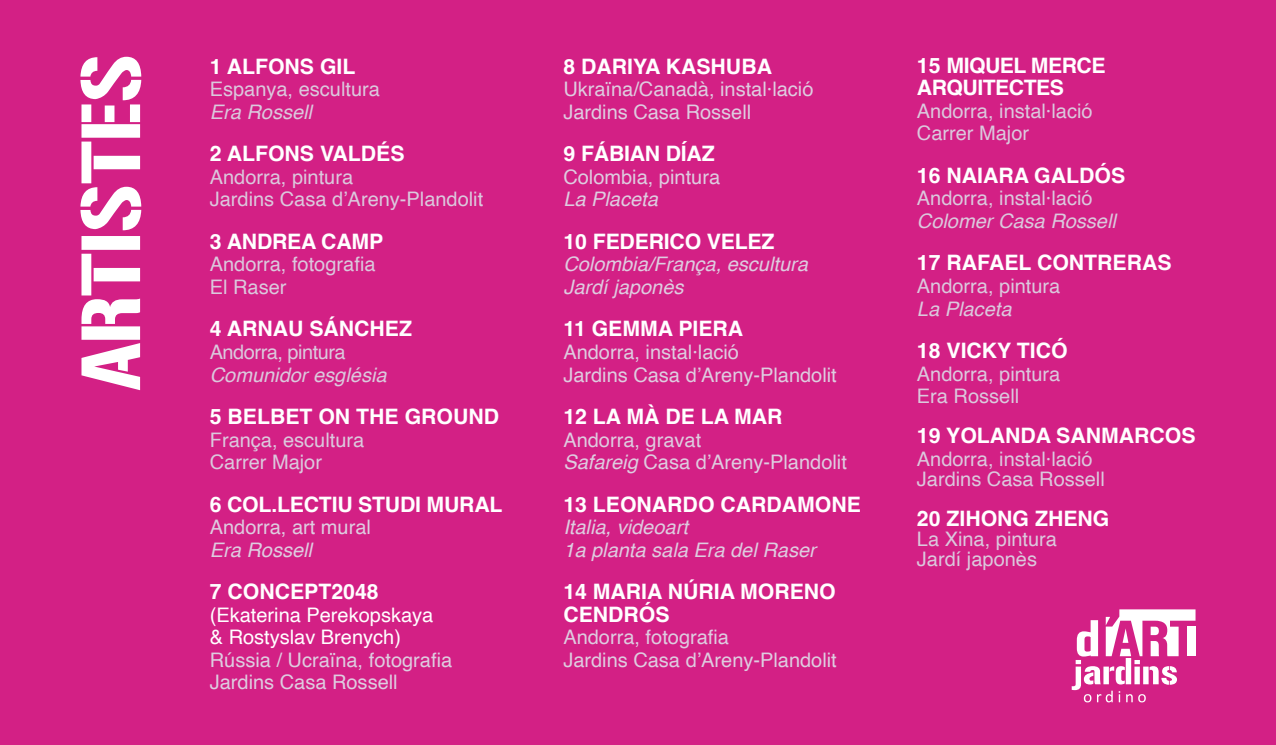
<style>
.page{position:relative;width:1276px;height:745px;background:#fff}
.page>*{position:absolute;margin:0;border:0;box-sizing:border-box;transform-origin:0 0}
.t1{font:700 21.25px/22.5px "Helvetica";color:#fff}
.t2{font:700 21.25px/22.5px "Helvetica";letter-spacing:-.025em;color:#fff}
.t3{font:20px/22.5px "Helvetica";color:#dbc9dd}
.t4{font:20px/22.5px "Helvetica";color:#decde0}
.t5{font:italic 20px/22.5px "Helvetica";color:#decde0}
.t6{font:italic 20px "Helvetica";color:#dbc9dd}
.t7{font:20px/22.5px "Helvetica";color:#fff}
.t8{font:20px "Helvetica";letter-spacing:-.025em;color:#dbc9dd}
.s1{font-style:italic}
</style>
<div class="page">
<div style="left:0;top:0;width:1276px;height:744px;background:#d32085"></div>
<svg style="left:1071px;top:609px;width:124px;height:93px"></svg>
<svg style="left:80px;top:57px;width:61px;height:333px"></svg>
<p class="t1" style="left:210px;top:57px;width:147px">1 ALFONS GIL</p>
<p class="t3" style="left:210px;top:78px;width:172px">Espanya, escultura</p>
<p class="t6" style="left:210px;top:96px;width:104px">Era Rossell</p>
<p class="t1" style="left:210px;top:145px;width:196px">2 ALFONS VALDÉS</p>
<p class="t3" style="left:210px;top:166px;width:275px">Andorra, pintura<br>Jardins Casa d’Areny-Plandolit</p>
<p class="t1" style="left:210px;top:232px;width:175px">3 ANDREA CAMP</p>
<p class="t3" style="left:210px;top:253px;width:167px">Andorra, fotografia<br>El Raser</p>
<p class="t1" style="left:210px;top:320px;width:204px">4 ARNAU SÁNCHEZ</p>
<p class="t8" style="left:210px;top:336px;width:137px">Andorra, pintura</p>
<p class="t6" style="left:210px;top:358px;width:178px">Comunidor església</p>
<p class="t1" style="left:210px;top:407px;width:291px">5 BELBET ON THE GROUND</p>
<p class="t3" style="left:210px;top:428px;width:156px">França, escultura<br>Carrer Major</p>
<p class="t1" style="left:210px;top:495px;width:294px">6 COL.LECTIU STUDI MURAL</p>
<p class="t4" style="left:210px;top:516px;width:163px">Andorra, art mural</p>
<p class="t5" style="left:210px;top:538px;width:104px">Era Rossell</p>
<p class="t1" style="left:210px;top:582px;width:170px">7 CONCEPT2048</p>
<p class="t7" style="left:210px;top:603px;width:225px">(Ekaterina Perekopskaya &amp; Rostyslav Brenych)</p>
<p class="t4" style="left:210px;top:648px;width:244px">Rússia / Ucraïna, fotografia<br>Jardins Casa Rossell</p>
<p class="t1" style="left:563px;top:57px;width:210px">8 DARIYA KASHUBA</p>
<p class="t4" style="left:563px;top:78px;width:252px">Ukraïna/Canadà, instal·lació<br>Jardins Casa Rossell</p>
<p class="t1" style="left:563px;top:145px;width:153px">9 FÁBIAN DÍAZ</p>
<p class="t4" style="left:563px;top:166px;width:158px">Colombia, pintura</p>
<p class="t5" style="left:563px;top:188px;width:96px">La Placeta</p>
<p class="t1" style="left:563px;top:232px;width:212px">10 FEDERICO VELEZ</p>
<p class="t5" style="left:563px;top:253px;width:246px">Colombia/França, escultura<br>Jardí japonès</p>
<p class="t1" style="left:563px;top:320px;width:181px">11 GEMMA PIERA</p>
<p class="t4" style="left:563px;top:341px;width:275px">Andorra, instal·lació<br>Jardins Casa d’Areny-Plandolit</p>
<p class="t1" style="left:563px;top:407px;width:221px">12 LA MÀ DE LA MAR</p>
<p class="t4" style="left:563px;top:428px;width:285px">Andorra, gravat<br><span class="s1">Safareig</span> Casa d’Areny-Plandolit</p>
<p class="t1" style="left:563px;top:495px;width:299px">13 LEONARDO CARDAMONE</p>
<p class="t5" style="left:563px;top:516px;width:254px">Italia, videoart<br>1a planta sala Era del Raser</p>
<p class="t1" style="left:563px;top:582px;width:274px">14 MARIA NÚRIA MORENO<br>CENDRÓS</p>
<p class="t4" style="left:563px;top:626px;width:275px">Andorra, fotografia<br>Jardins Casa d’Areny-Plandolit</p>
<p class="t2" style="left:917px;top:56px;width:190px">15 MIQUEL MERCE<br>ARQUITECTES</p>
<p class="t3" style="left:917px;top:100px;width:177px">Andorra, instal·lació<br>Carrer Major</p>
<p class="t1" style="left:917px;top:166px;width:210px">16 NAIARA GALDÓS</p>
<p class="t3" style="left:917px;top:187px;width:177px">Andorra, instal·lació</p>
<p class="t6" style="left:917px;top:205px;width:200px">Colomer Casa Rossell</p>
<p class="t1" style="left:917px;top:254px;width:256px">17 RAFAEL CONTRERAS</p>
<p class="t3" style="left:917px;top:275px;width:145px">Andorra, pintura</p>
<p class="t6" style="left:917px;top:292px;width:96px">La Placeta</p>
<p class="t1" style="left:917px;top:341px;width:152px">18 VICKY TICÓ</p>
<p class="t3" style="left:917px;top:362px;width:145px">Andorra, pintura<br>Era Rossell</p>
<p class="t1" style="left:917px;top:426px;width:280px">19 YOLANDA SANMARCOS</p>
<p class="t3" style="left:917px;top:449px;width:189px;line-height:20px">Andorra, instal·lació<br>Jardins Casa Rossell</p>
<p class="t1" style="left:917px;top:509px;width:194px">20 ZIHONG ZHENG</p>
<p class="t3" style="left:917px;top:529px;width:142px;line-height:20px">La Xina, pintura<br>Jardí japonès</p>
</div>
